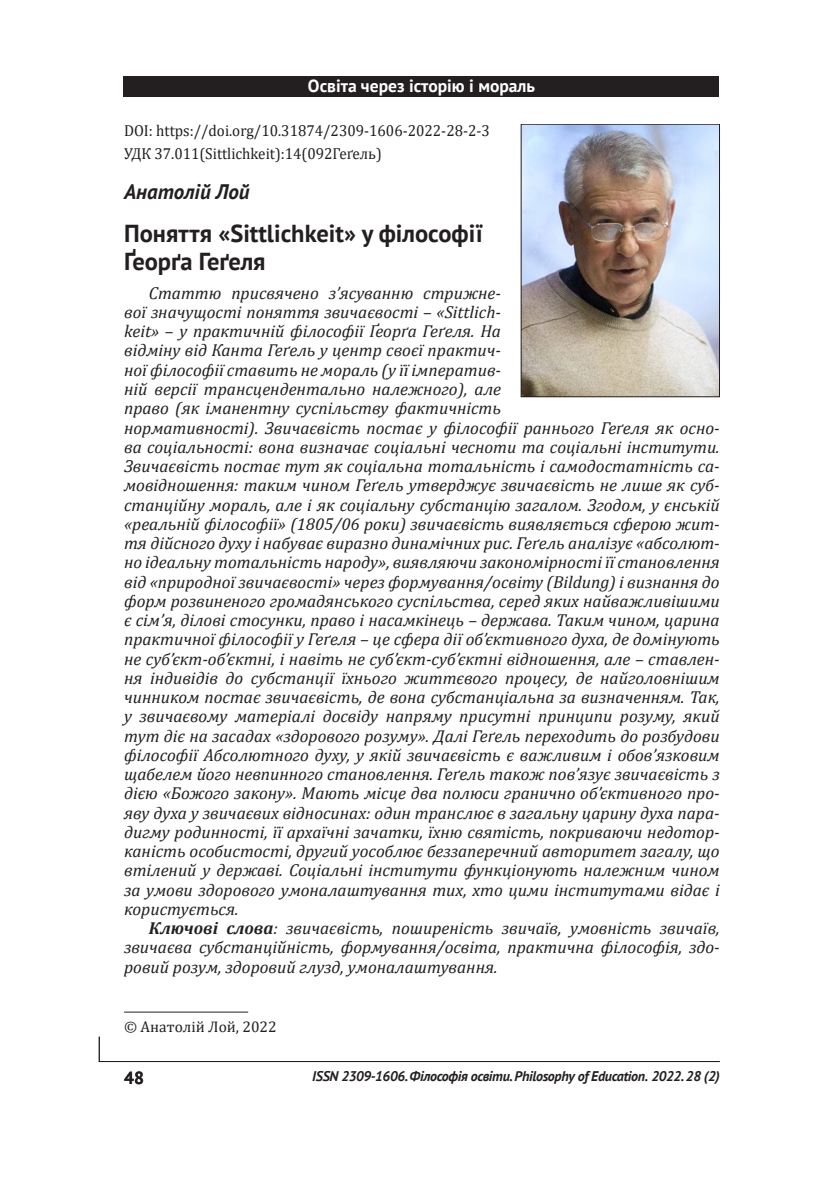
<style>
.page{position:relative;width:819px;height:1191px;background:#fff}
.page>*{position:absolute;margin:0;border:0;box-sizing:border-box;transform-origin:0 0}
.Заголовок_основной{font:700 24.5px/28px "PT Sans";color:#231f20}
.Заголовок_автор{font:italic 700 21px "PT Sans";color:#231f20}
.Рубрика_БЕЛАЯ{font:700 17.5px "PT Sans";color:#fff}
.t1{font:700 17.5px "PT Sans";color:#231f20}
.Аннотация{font:italic 17.32px/19.2px "Cambria";color:#231f20}
.УДК_ДОИ{font:15.92px "Cambria";color:#231f20;scale:.95 1}
.Авт_знак{font:15.4px "Cambria";color:#231f20}
.t2{font:italic 700 14px "PT Sans";letter-spacing:-.02em;color:#231f20}
.s1{font-weight:700}
</style>
<div class="page">
<hr style="left:99px;top:1061px;width:620px;height:1px;background:#231f20">
<svg style="left:99px;top:1036px;width:1px;height:25px"></svg>
<img style="left:523px;top:126px;width:194px;height:269px">
<div style="left:521px;top:124px;width:198px;height:273px;border:1px solid #231f20"></div>
<div style="left:123px;top:76px;width:596px;height:21px;background:#231f20"></div>
<hr style="left:124px;top:1011px;width:124px;height:1px;background:#231f20">
<p class="Рубрика_БЕЛАЯ" style="left:308px;top:75px;width:229px">Освіта через історію і мораль</p>
<p class="УДК_ДОИ" style="left:124px;top:122px;width:386px">DOI: https://doi.org/10.31874/2309-1606-2022-28-2-3</p>
<p class="УДК_ДОИ" style="left:124px;top:144px;width:273px">УДК 37.011(Sittlichkeit):14(092Геґель)</p>
<p class="Заголовок_автор" style="left:124px;top:177px;width:127px">Анатолій Лой</p>
<p class="Заголовок_основной" style="left:124px;top:218px;width:360px">Поняття «Sittlichkeit» у філософії<br>Ґеорґа Геґеля</p>
<p class="Аннотация" style="left:124px;top:282px;width:597px;text-indent:25px">Статтю присвячено з’ясуванню стрижне-<br>вої значущості поняття звичаєвості – «Sittlich-<br>keit» – у практичній філософії Ґеорґа Геґеля. На<br>відміну від Канта Геґель у центр своєї практич-<br>ної філософії ставить не мораль (у її імператив-<br>ній версії трансцендентально належного), але<br>право (як іманентну суспільству фактичність<br>нормативності). Звичаєвість постає у філософії раннього Геґеля як осно&shy;ва соціальності: вона визначає соціальні чесноти та соціальні інститути.<br>Звичаєвість постає тут як соціальна тотальність і самодостатність са&shy;мовідношення: таким чином Геґель утверджує звичаєвість не лише як суб&shy;станційну мораль, але і як соціальну субстанцію загалом. Згодом, у єнській «реальній філософії» (1805/06 роки) звичаєвість виявляється сферою жит&shy;тя дійсного духу і набуває виразно динамічних рис. Геґель аналізує «абсолют&shy;но ідеальну тотальність народу», виявляючи закономірності її становлення від «природної звичаєвості» через формування/освіту (Bildung) і визнання до форм розвиненого громадянського суспільства, серед яких найважливішими є сім’я, ділові стосунки, право і насамкінець – держава. Таким чином, царина практичної філософії у Геґеля – це сфера дії об’єктивного духа, де домінують не суб’єкт-об’єктні, і навіть не суб’єкт-суб’єктні відношення, але – ставлен&shy;ня індивідів до субстанції їхнього життєвого процесу, де найголовнішим чинником постає звичаєвість, де вона субстанціальна за визначенням. Так, у звичаєвому матеріалі досвіду напряму присутні принципи розуму, який тут діє на засадах «здорового розуму». Далі Геґель переходить до розбудови філософії Абсолютного духу, у якій звичаєвість є важливим і обов’язковим щабелем його невпинного становлення. Геґель також пов’язує звичаєвість з дією «Божого закону». Мають місце два полюси гранично об’єктивного про&shy;яву духа у звичаєвих відносинах: один транслює в загальну царину духа пара&shy;дигму родинності, її архаїчні зачатки, їхню святість, покриваючи недотор&shy;каність особистості, другий уособлює беззаперечний авторитет загалу, що втілений у державі. Соціальні інститути функціонують належним чином за умови здорового умоналаштування тих, хто цими інститутами відає і користується.</p>
<p class="Аннотация" style="left:124px;top:918px;width:597px;text-align:justify;text-indent:25px"><span class="s1">Ключові слова</span>: звичаєвість, поширеність звичаїв, умовність звичаїв, звичаєва субстанційність, формування/освіта, практична філософія, здо&shy;ровий розум, здоровий глузд, умоналаштування.</p>
<p class="Авт_знак" style="left:124px;top:1018px;width:154px">© Анатолій Лой, 2022</p>
<p class="t1" style="left:124px;top:1066px;width:21px">48</p>
<p class="t2" style="left:312px;top:1067px;width:409px">ISSN 2309-1606. Філософія освіти. Philosophy of Education. 2022. 28 (2)</p>
</div>
